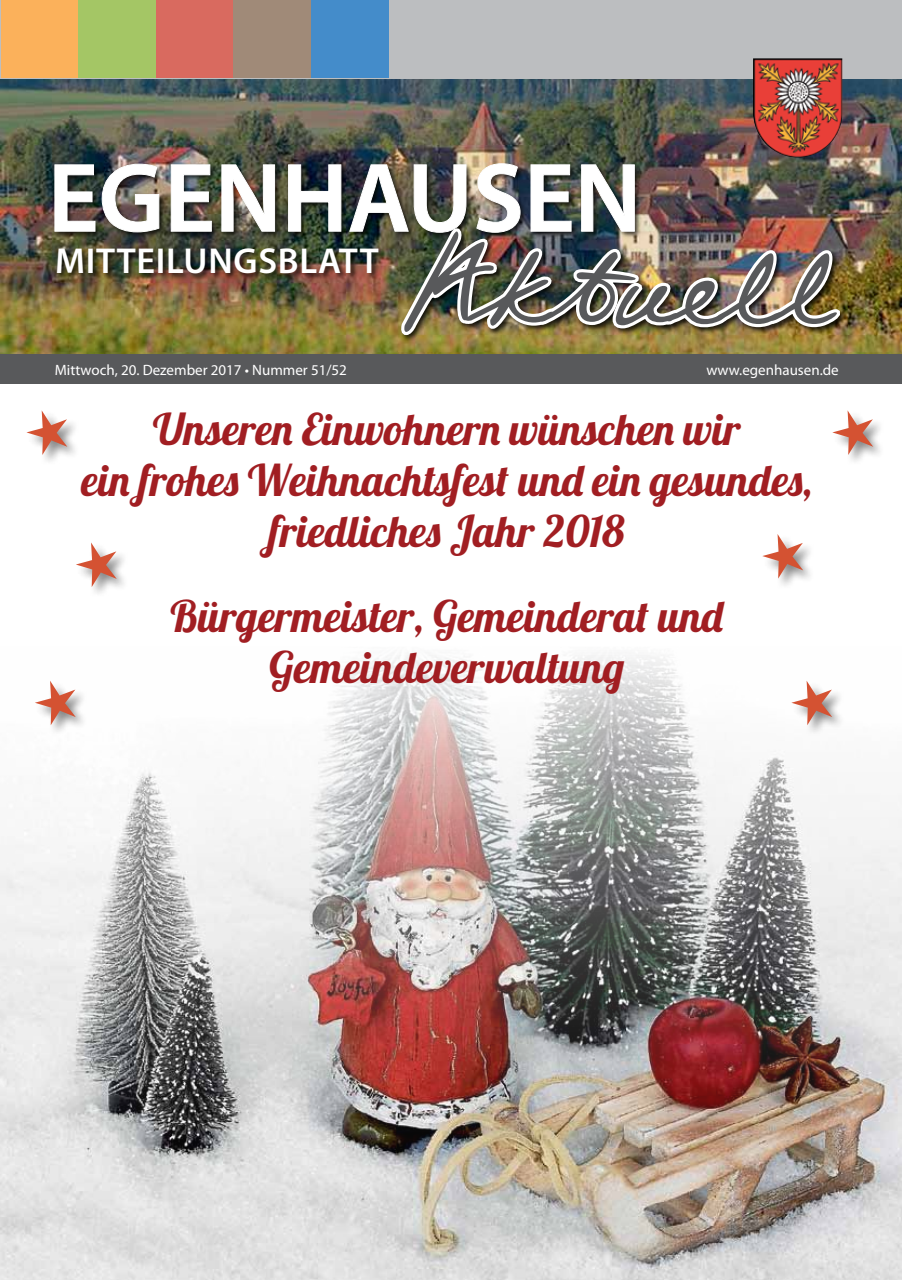
<style>
.page{position:relative;width:902px;height:1280px;background:#fff}
.page>*{position:absolute;margin:0;border:0;box-sizing:border-box;transform-origin:0 0}
.t1{font:125.25px "Federico Handwriting";color:#58595b}
.t2{font:600 98.4px "Myriad Pro";color:#fff}
.t3{font:43.5px/51px "Lobster 1.4";color:#a11e22;text-align:center}
.t4{font:600 36.15px "Myriad Pro";letter-spacing:.02em;color:#fff}
.t5{font:15px "Myriad Pro";color:#fff}
</style>
<div class="page">
<img style="left:1px;top:78px;width:900px;height:277px">
<div style="left:0;top:0;width:901px;height:78px;background:#bcbec0"></div>
<div style="left:1px;top:1px;width:77px;height:77px;background:#fbb15b"></div>
<div style="left:78px;top:1px;width:78px;height:77px;background:#a4c665"></div>
<div style="left:156px;top:1px;width:77px;height:77px;background:#d96a5f"></div>
<div style="left:233px;top:1px;width:78px;height:77px;background:#a08a78"></div>
<div style="left:311px;top:1px;width:77px;height:77px;background:#448cca"></div>
<div style="left:1px;top:355px;width:900px;height:29px;background:#58595b"></div>
<div style="left:54px;top:162px;width:587px;height:78px;background:#000;opacity:.75"></div>
<img style="left:54px;top:163px;width:105px;height:70px">
<img style="left:170px;top:164px;width:42px;height:68px">
<img style="left:221px;top:164px;width:54px;height:68px">
<svg style="left:288px;top:164px;width:53px;height:68px;background:#2f3734"></svg>
<div style="left:56px;top:247px;width:330px;height:34px;background:#000;opacity:.75"></div>
<div style="left:399px;top:227px;width:448px;height:115px;background:#000;opacity:.8"></div>
<img style="left:349px;top:163px;width:492px;height:175px">
<img style="left:753px;top:58px;width:89px;height:99px">
<img style="left:0;top:655px;width:901px;height:625px">
<div style="left:35px;top:680px;width:54px;height:58px;background:#000;opacity:.47"></div>
<svg style="left:35px;top:681px;width:41px;height:44px"></svg>
<div style="left:26px;top:410px;width:54px;height:57px;background:#000;opacity:.47"></div>
<svg style="left:26px;top:410px;width:41px;height:45px"></svg>
<div style="left:762px;top:533px;width:54px;height:58px;background:#000;opacity:.47"></div>
<svg style="left:762px;top:534px;width:41px;height:45px"></svg>
<div style="left:791px;top:680px;width:54px;height:58px;background:#000;opacity:.47"></div>
<svg style="left:791px;top:681px;width:41px;height:44px"></svg>
<div style="left:76px;top:542px;width:54px;height:57px;background:#000;opacity:.47"></div>
<svg style="left:76px;top:542px;width:41px;height:45px"></svg>
<div style="left:832px;top:410px;width:54px;height:57px;background:#000;opacity:.47"></div>
<svg style="left:832px;top:410px;width:41px;height:45px"></svg>
<h2 class="t2" style="left:48px;top:136px;width:595px">EGENHAUSEN</h2>
<h1 class="t1" style="left:403px;top:206px;width:430px">Aktuell</h1>
<p class="t4" style="left:55px;top:238px;width:325px">MITTEILUNGSBLATT</p>
<p class="t5" style="left:55px;top:360px;width:294px">Mittwoch, 20. Dezember 2017 • Nummer 51/52</p>
<p class="t5" style="left:706px;top:361px;width:134px">www.egenhausen.de</p>
<p class="t3" style="left:81px;top:403px;width:732px">Unseren Einwohnern wünschen wir<br>ein frohes Weihnachtsfest und ein gesundes, friedliches Jahr 2018</p>
<p class="t3" style="left:171px;top:590px;width:553px">Bürgermeister, Gemeinderat und<br>Gemeindeverwaltung</p>
</div>
